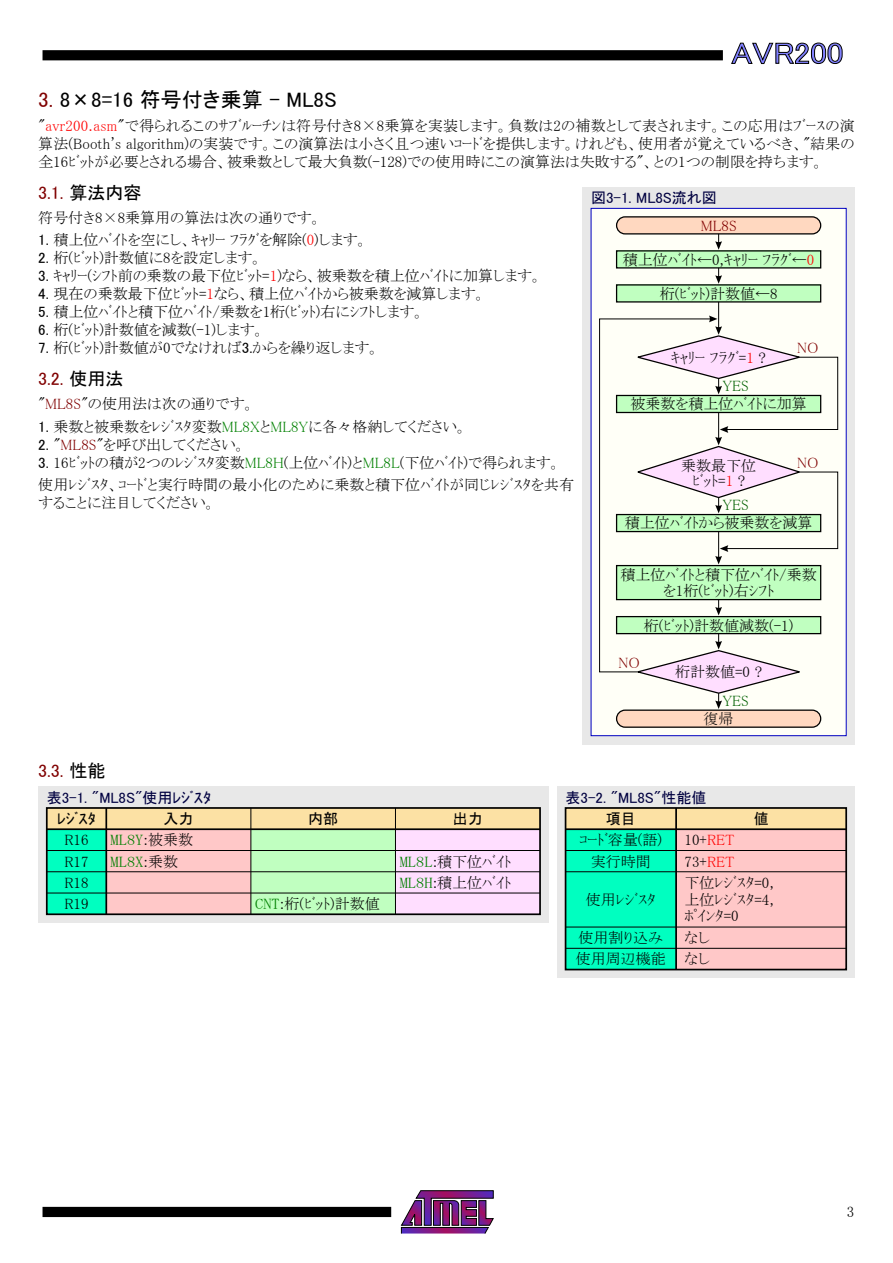
<style>
.page{position:relative;width:893px;height:1263px;background:#fff}
.page>*{position:absolute;margin:0;border:0;box-sizing:border-box;transform-origin:0 0}
.t1{font:30px "MS P Gothic";color:#8080ff;scale:1.1 1}
.t2{font:21px "MS P Gothic";color:#000}
.t3{font:18px "MS P Gothic";color:#800000}
.t4{font:15px/16.5px "MS P Mincho";color:#000;text-align:justify}
.t5{font:15px "MS P Gothic";color:#000040}
.t6{font:15px "MS Mincho";color:#008000;scale:1.1 1}
.t7{font:15px "MS P Gothic";color:#000}
.t8{font:15px "MS P Mincho";color:#800000}
.t9{font:15px "MS P Mincho";color:#006000}
.s1{color:#800000}
.s2{color:#f00}
.s3{color:#000}
.s4{font-family:"MS P Gothic"}
.s5{color:#008000}
.s6{font-family:"MS P Mincho";color:#000}
.s7{font-family:"MS Mincho";color:#008000}
</style>
<div class="page">
<svg style="left:401px;top:1190px;width:93px;height:44px"></svg>
<div style="left:43px;top:1207px;width:348px;height:10px;background:#000"></div>
<div style="left:43px;top:50px;width:680px;height:10px;background:#000"></div>
<svg style="left:731px;top:43px;width:111px;height:21px"></svg>
<div style="left:583px;top:187px;width:272px;height:557px;background:#e8e8e8"></div>
<div style="left:591px;top:208px;width:255px;height:528px;background:#fffff7"></div>
<div style="left:591px;top:208px;width:256px;height:528px;border:1px solid #0000c0"></div>
<div style="left:617px;top:217px;width:204px;height:17px;background:#ffd8c0;border-radius:9px"></div>
<div style="left:616px;top:216px;width:205px;height:18px;border:1px solid #000;border-radius:9px"></div>
<div style="left:617px;top:710px;width:204px;height:17px;background:#ffd8c0;border-radius:9px"></div>
<div style="left:616px;top:709px;width:205px;height:19px;border:1px solid #000;border-radius:9px"></div>
<div style="left:617px;top:251px;width:204px;height:17px;background:#c0ffc0"></div>
<div style="left:617px;top:285px;width:204px;height:17px;background:#c0ffc0"></div>
<svg style="left:715px;top:234px;width:7px;height:16px"></svg>
<svg style="left:715px;top:268px;width:7px;height:16px"></svg>
<hr style="left:718px;top:302px;width:1px;height:30px;background:#000">
<svg style="left:599px;top:315px;width:239px;height:394px"></svg>
<div style="left:38px;top:787px;width:511px;height:136px;background:#e8e8e8"></div>
<div style="left:395px;top:829px;width:145px;height:85px;background:#ffdeff"></div>
<div style="left:106px;top:829px;width:145px;height:85px;background:#ffc8c8"></div>
<div style="left:47px;top:829px;width:59px;height:85px;background:#00ffc0"></div>
<div style="left:251px;top:829px;width:144px;height:85px;background:#c0ffc0"></div>
<div style="left:47px;top:808px;width:493px;height:21px;background:#fce1a4"></div>
<div style="left:46px;top:807px;width:495px;height:108px;border:2px solid #000"></div>
<hr style="left:105px;top:808px;width:2px;height:106px;background:#000">
<hr style="left:250px;top:808px;width:1px;height:106px;background:#000">
<hr style="left:395px;top:808px;width:1px;height:106px;background:#000">
<hr style="left:47px;top:828px;width:493px;height:2px;background:#000">
<hr style="left:47px;top:850px;width:493px;height:1px;background:#000">
<hr style="left:47px;top:871px;width:493px;height:1px;background:#000">
<hr style="left:47px;top:892px;width:493px;height:1px;background:#000">
<div style="left:557px;top:787px;width:298px;height:191px;background:#e8e8e8"></div>
<div style="left:566px;top:829px;width:110px;height:140px;background:#00ffc0"></div>
<div style="left:676px;top:829px;width:170px;height:140px;background:#ffc8c8"></div>
<div style="left:566px;top:808px;width:280px;height:21px;background:#fce1a4"></div>
<div style="left:565px;top:807px;width:282px;height:163px;border:2px solid #000"></div>
<hr style="left:675px;top:808px;width:2px;height:161px;background:#000">
<hr style="left:566px;top:828px;width:280px;height:2px;background:#000">
<hr style="left:566px;top:850px;width:280px;height:1px;background:#000">
<hr style="left:566px;top:871px;width:280px;height:1px;background:#000">
<hr style="left:566px;top:927px;width:280px;height:1px;background:#000">
<hr style="left:566px;top:948px;width:280px;height:1px;background:#000">
<h1 class="t1" style="left:731px;top:38px;width:103px">AVR200</h1>
<h2 class="t2" style="left:38px;top:89px;width:300px"><span class="s1">3.</span> 8×8=16 符号付き乗算 - ML8S</h2>
<p class="t4" style="left:38px;top:117px;width:818px;line-height:18px">"<span class="s2">avr200.asm</span>"で得られるこのｻﾌﾞﾙｰﾁﾝは符号付き8×8乗算を実装します。負数は2の補数として表されます。この応用はﾌﾞｰｽの演算法(Booth's algorithm)の実装です。この演算法は小さく且つ速いｺｰﾄﾞを提供します。けれども、使用者が覚えているべき、"結果の全16ﾋﾞｯﾄが必要とされる場合、被乗数として最大負数(-128)での使用時にこの演算法は失敗する"、との1つの制限を持ちます。</p>
<p class="t3" style="left:38px;top:183px;width:105px">3.1. <span class="s3">算法内容</span></p>
<p class="t4" style="left:38px;top:209px;width:285px">符号付き8×8乗算用の算法は次の通りです。</p>
<p class="t4" style="left:38px;top:232px;width:331px"><span class="s4">1.</span> 積上位ﾊﾞｲﾄを空にし、ｷｬﾘｰ ﾌﾗｸﾞを解除(<span class="s2">0</span>)します。</p>
<p class="t4" style="left:38px;top:250px;width:226px"><span class="s4">2.</span> 桁(ﾋﾞｯﾄ)計数値に8を設定します。</p>
<p class="t4" style="left:38px;top:268px;width:505px"><span class="s4">3.</span> ｷｬﾘｰ(ｼﾌﾄ前の乗数の最下位ﾋﾞｯﾄ=<span class="s2">1</span>)なら、被乗数を積上位ﾊﾞｲﾄに加算します。</p>
<p class="t4" style="left:38px;top:286px;width:449px"><span class="s4">4.</span> 現在の乗数最下位ﾋﾞｯﾄ=<span class="s2">1</span>なら、積上位ﾊﾞｲﾄから被乗数を減算します。</p>
<p class="t4" style="left:38px;top:304px;width:388px"><span class="s4">5.</span> 積上位ﾊﾞｲﾄと積下位ﾊﾞｲﾄ/乗数を1桁(ﾋﾞｯﾄ)右にｼﾌﾄします。</p>
<p class="t4" style="left:38px;top:322px;width:228px"><span class="s4">6.</span> 桁(ﾋﾞｯﾄ)計数値を減数(-1)します。</p>
<p class="t4" style="left:38px;top:340px;width:343px"><span class="s4">7.</span> 桁(ﾋﾞｯﾄ)計数値が0でなければ<span class="s4">3.</span>からを繰り返します。</p>
<p class="t3" style="left:38px;top:370px;width:87px">3.2. <span class="s3">使用法</span></p>
<p class="t4" style="left:38px;top:396px;width:218px">"<span class="s1">ML8S</span>"の使用法は次の通りです。</p>
<p class="t4" style="left:38px;top:418px;width:430px"><span class="s4">1.</span> 乗数と被乗数をﾚｼﾞｽﾀ変数<span class="s5">ML8X</span>と<span class="s5">ML8Y</span>に各々格納してください。</p>
<p class="t4" style="left:38px;top:436px;width:209px"><span class="s4">2.</span> "<span class="s1">ML8S</span>"を呼び出してください。</p>
<p class="t4" style="left:38px;top:451px;width:537px;line-height:22.5px"><span class="s4">3.</span> 16ﾋﾞｯﾄの積が2つのﾚｼﾞｽﾀ変数<span class="s5">ML8H</span>(上位ﾊﾞｲﾄ)と<span class="s5">ML8L</span>(下位ﾊﾞｲﾄ)で得られます。使用ﾚｼﾞｽﾀ、ｺｰﾄﾞと実行時間の最小化のために乗数と積下位ﾊﾞｲﾄが同じﾚｼﾞｽﾀを共有</p>
<p class="t4" style="left:38px;top:495px;width:179px">することに注目してください。</p>
<p class="t5" style="left:591px;top:190px;width:127px">図3-1. ML8S流れ図</p>
<p class="t8" style="left:701px;top:218px;width:37px">ML8S</p>
<p class="t4" style="left:623px;top:251px;width:193px">積上位ﾊﾞｲﾄ←0,ｷｬﾘｰ ﾌﾗｸﾞ←<span class="s2">0</span></p>
<p class="t4" style="left:660px;top:285px;width:119px">桁(ﾋﾞｯﾄ)計数値←8</p>
<p class="t8" style="left:797px;top:340px;width:23px">NO</p>
<p class="t4" style="left:671px;top:349px;width:96px">ｷｬﾘｰ ﾌﾗｸﾞ=<span class="s2">1</span> ?</p>
<p class="t9" style="left:723px;top:378px;width:27px">YES</p>
<p class="t4" style="left:630px;top:396px;width:178px">被乗数を積上位ﾊﾞｲﾄに加算</p>
<p class="t4" style="left:681px;top:458px;width:76px;line-height:15px;text-align:center">乗数最下位ﾋﾞｯﾄ=<span class="s2">1</span> ?</p>
<p class="t8" style="left:797px;top:455px;width:23px">NO</p>
<p class="t9" style="left:723px;top:497px;width:27px">YES</p>
<p class="t4" style="left:625px;top:515px;width:189px">積上位ﾊﾞｲﾄから被乗数を減算</p>
<p class="t4" style="left:620px;top:566px;width:198px;text-align:center">積上位ﾊﾞｲﾄと積下位ﾊﾞｲﾄ/乗数を1桁(ﾋﾞｯﾄ)右ｼﾌﾄ</p>
<p class="t4" style="left:644px;top:617px;width:151px">桁(ﾋﾞｯﾄ)計数値減数(-1)</p>
<p class="t4" style="left:675px;top:664px;width:89px">桁計数値=0 ?</p>
<p class="t9" style="left:723px;top:693px;width:27px">YES</p>
<p class="t8" style="left:619px;top:655px;width:23px">NO</p>
<p class="t3" style="left:38px;top:761px;width:69px">3.3. <span class="s3">性能</span></p>
<p class="t5" style="left:47px;top:790px;width:166px">表3-1. "ML8S"使用ﾚｼﾞｽﾀ</p>
<p class="t7" style="left:57px;top:811px;width:40px">ﾚｼﾞｽﾀ</p>
<p class="t7" style="left:164px;top:811px;width:31px">入力</p>
<p class="t7" style="left:308px;top:811px;width:31px">内部</p>
<p class="t7" style="left:453px;top:811px;width:31px">出力</p>
<p class="t4" style="left:65px;top:832px;width:26px">R16</p>
<p class="t6" style="left:111px;top:832px;width:77px">ML8Y<span class="s6">:被乗数</span></p>
<p class="t4" style="left:65px;top:853px;width:26px">R17</p>
<p class="t6" style="left:111px;top:854px;width:63px">ML8X<span class="s6">:乗数</span></p>
<p class="t4" style="left:400px;top:853px;width:113px"><span class="s7">ML8L</span>:積下位ﾊﾞｲﾄ</p>
<p class="t4" style="left:65px;top:874px;width:26px">R18</p>
<p class="t4" style="left:400px;top:874px;width:113px"><span class="s7">ML8H</span>:積上位ﾊﾞｲﾄ</p>
<p class="t4" style="left:65px;top:895px;width:26px">R19</p>
<p class="t4" style="left:255px;top:895px;width:126px"><span class="s7">CNT</span>:桁(ﾋﾞｯﾄ)計数値</p>
<p class="t4" style="left:704px;top:710px;width:31px">復帰</p>
<p class="t5" style="left:566px;top:790px;width:142px">表3-2. "ML8S"性能値</p>
<p class="t7" style="left:606px;top:811px;width:31px">項目</p>
<p class="t7" style="left:754px;top:811px;width:16px">値</p>
<p class="t4" style="left:580px;top:832px;width:84px">ｺｰﾄﾞ容量(語)</p>
<p class="t4" style="left:685px;top:832px;width:51px">10+<span class="s2">RET</span></p>
<p class="t4" style="left:591px;top:853px;width:61px">実行時間</p>
<p class="t4" style="left:685px;top:853px;width:51px">73+<span class="s2">RET</span></p>
<p class="t4" style="left:586px;top:891px;width:71px">使用ﾚｼﾞｽﾀ</p>
<p class="t4" style="left:685px;top:875px;width:91px">下位ﾚｼﾞｽﾀ=0,上位ﾚｼﾞｽﾀ=4,ﾎﾟｲﾝﾀ=0</p>
<p class="t4" style="left:578px;top:929px;width:86px">使用割り込み</p>
<p class="t4" style="left:685px;top:929px;width:27px">なし</p>
<p class="t4" style="left:576px;top:951px;width:91px">使用周辺機能</p>
<p class="t4" style="left:685px;top:951px;width:27px">なし</p>
<p class="t4" style="left:847px;top:1203px;width:9px">3</p>
</div>
